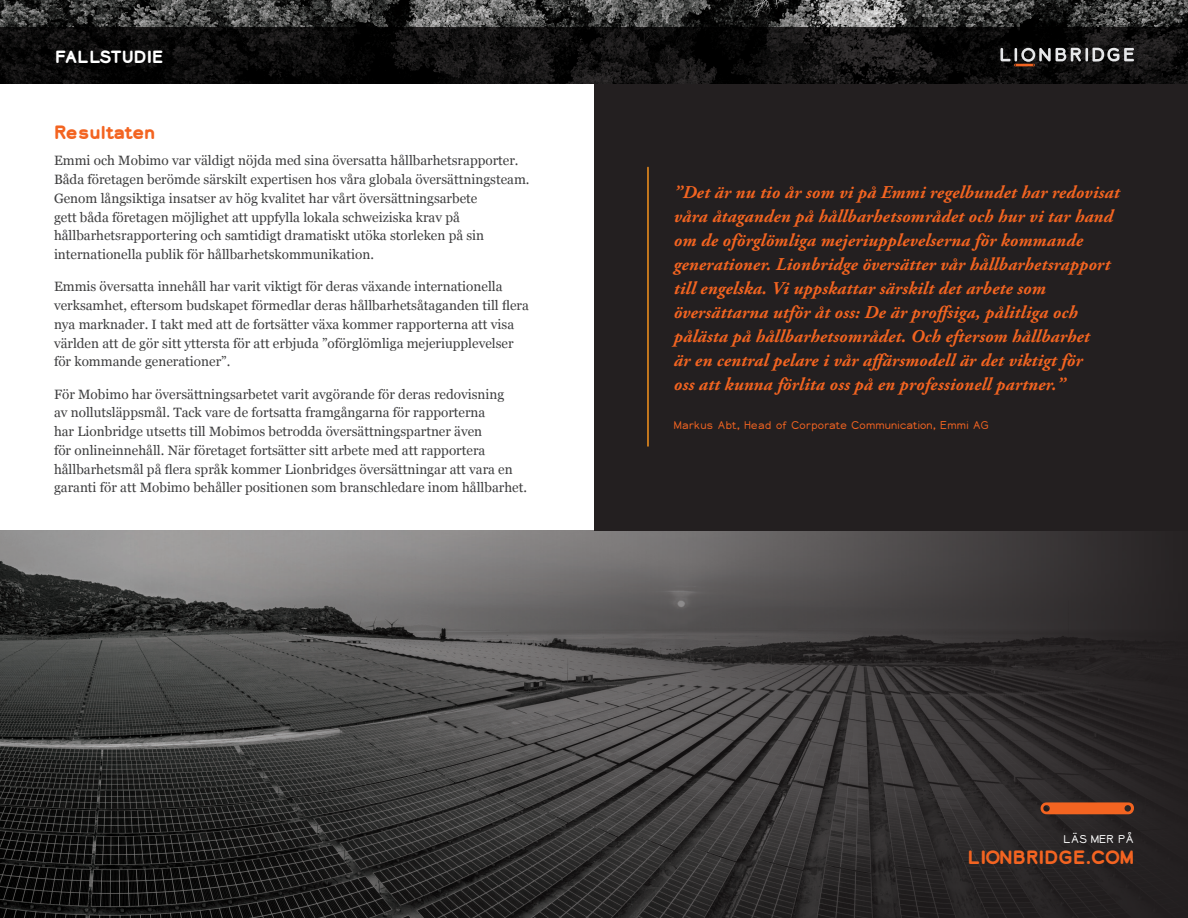
<style>
.page{position:relative;width:1188px;height:918px;background:#fff}
.page>*{position:absolute;margin:0;border:0;box-sizing:border-box;transform-origin:0 0}
.t1{font:italic 700 18px/24px "Adobe Garamond Pro";letter-spacing:.01em;color:#f36421}
.t2{font:700 18px "Lionbridge Sans";color:#f36421}
.t3{font:700 16.5px "Lionbridge Sans";color:#fff}
.t4{font:13.5px/18.8px "Georgia";color:#3e3e3f}
.t5{font:300 10.5px "Lionbridge Sans";color:#f36421}
.t6{font:300 10.5px "Lionbridge Sans";color:#fff;scale:1.04 1}
</style>
<div class="page">
<img style="left:0;top:530px;width:130px;height:388px">
<svg style="left:130px;top:530px;width:1058px;height:388px"></svg>
<div style="left:594px;top:0;width:594px;height:530px;background:#231f20"></div>
<img style="left:0;top:0;width:1188px;height:27px">
<svg style="left:0;top:27px;width:1188px;height:56px;fill:#0b0b0b"></svg>
<svg style="left:1000px;top:48px;width:134px;height:18px"></svg>
<svg style="left:1041px;top:802px;width:93px;height:12px"></svg>
<hr style="left:647px;top:167px;width:2px;height:279px;background:#f7931d">
<p class="t3" style="left:55px;top:45px;width:110px">FALLSTUDIE</p>
<p class="t2" style="left:54px;top:120px;width:103px">Resultaten</p>
<p class="t4" style="left:54px;top:151px;width:477px">Emmi och Mobimo var väldigt nöjda med sina översatta hållbarhetsrapporter.<br>Båda företagen berömde särskilt expertisen hos våra globala översättningsteam.<br>Genom långsiktiga insatser av hög kvalitet har vårt översättningsarbete<br>gett båda företagen möjlighet att uppfylla lokala schweiziska krav på hållbarhetsrapportering och samtidigt dramatiskt utöka storleken på sin internationella publik för hållbarhetskommunikation.</p>
<p class="t4" style="left:54px;top:277px;width:476px">Emmis översatta innehåll har varit viktigt för deras växande internationella verksamhet, eftersom budskapet förmedlar deras hållbarhetsåtaganden till flera nya marknader. I takt med att de fortsätter växa kommer rapporterna att visa världen att de gör sitt yttersta för att erbjuda ”oförglömliga mejeriupplevelser för kommande generationer”.</p>
<p class="t4" style="left:54px;top:384px;width:475px">För Mobimo har översättningsarbetet varit avgörande för deras redovisning<br>av nollutsläppsmål. Tack vare de fortsatta framgångarna för rapporterna<br>har Lionbridge utsetts till Mobimos betrodda översättningspartner även<br>för onlineinnehåll. När företaget fortsätter sitt arbete med att rapportera hållbarhetsmål på flera språk kommer Lionbridges översättningar att vara en garanti för att Mobimo behåller positionen som branschledare inom hållbarhet.</p>
<p class="t1" style="left:674px;top:181px;width:447px">”Det är nu tio år som vi på Emmi regelbundet har redovisat våra åtaganden på hållbarhetsområdet och hur vi tar hand om de oförglömliga mejeriupplevelserna för kommande generationer. Lionbridge översätter vår hållbarhetsrapport till engelska. Vi uppskattar särskilt det arbete som översättarna utför åt oss: De är proffsiga, pålitliga och pålästa på hållbarhetsområdet. Och eftersom hållbarhet<br>är en central pelare i vår affärsmodell är det viktigt för<br>oss att kunna förlita oss på en professionell partner.”</p>
<p class="t5" style="left:674px;top:418px;width:317px">Markus Abt, Head of Corporate Communication, Emmi AG</p>
<p class="t6" style="left:1063px;top:832px;width:69px">LÄS MER PÅ</p>
<p class="t2" style="left:968px;top:845px;width:168px">LIONBRIDGE.COM</p>
</div>
